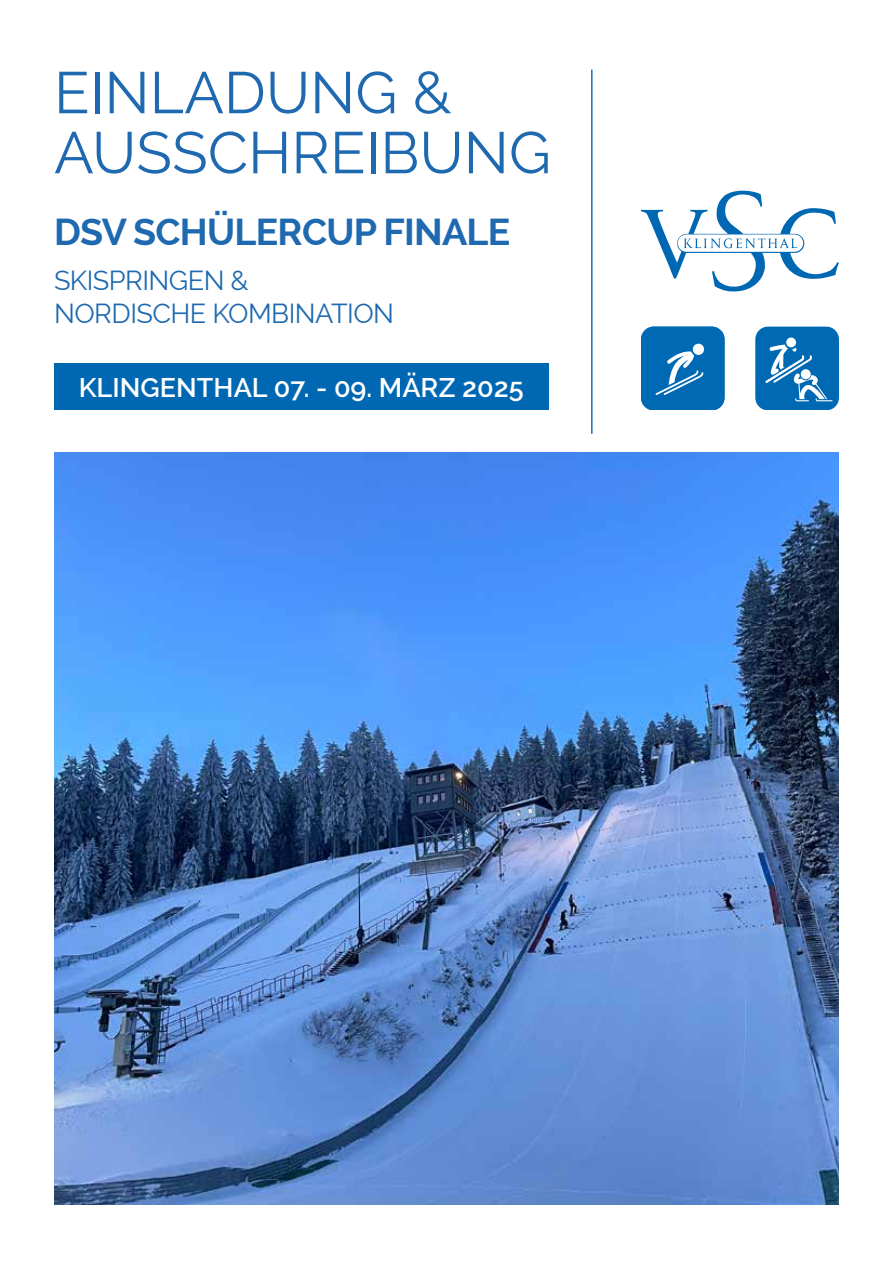
<style>
.page{position:relative;width:893px;height:1263px;background:#fff}
.page>*{position:absolute;margin:0;border:0;box-sizing:border-box;transform-origin:0 0}
.t1{font:58.5px/60px "Raleway";color:#1e69b0}
.t2{font:700 37.5px "Raleway";letter-spacing:-.02em;color:#1e69b0}
.t3{font:27px/33px "Raleway";letter-spacing:-.02em;color:#1e69b0}
.t4{font:600 27px "Raleway";color:#fff}
</style>
<div class="page">
<hr style="left:591px;top:70px;width:2px;height:364px;background:#1e69b0">
<svg style="left:641px;top:190px;width:198px;height:102px"></svg>
<div style="left:54px;top:364px;width:495px;height:46px;background:#0068b3"></div>
<svg style="left:641px;top:327px;width:84px;height:83px;background:#1777ba"></svg>
<div style="left:693px;top:344px;width:11px;height:11px;background:#fff;border-radius:50%"></div>
<svg style="left:755px;top:327px;width:84px;height:83px;background:#257fbe"></svg>
<div style="left:786px;top:338px;width:10px;height:9px;background:#fff;border-radius:50%"></div>
<img style="left:54px;top:453px;width:785px;height:751px">
<h1 class="t1" style="left:54px;top:63px;width:499px">EINLADUNG &amp;<br>AUSSCHREIBUNG</h1>
<h2 class="t2" style="left:54px;top:210px;width:458px">DSV SCHÜLERCUP FINALE</h2>
<p class="t3" style="left:54px;top:264px;width:342px">SKISPRINGEN &amp;<br>NORDISCHE KOMBINATION</p>
<p class="t4" style="left:79px;top:372px;width:446px">KLINGENTHAL 07. - 09. MÄRZ 2025</p>
</div>
